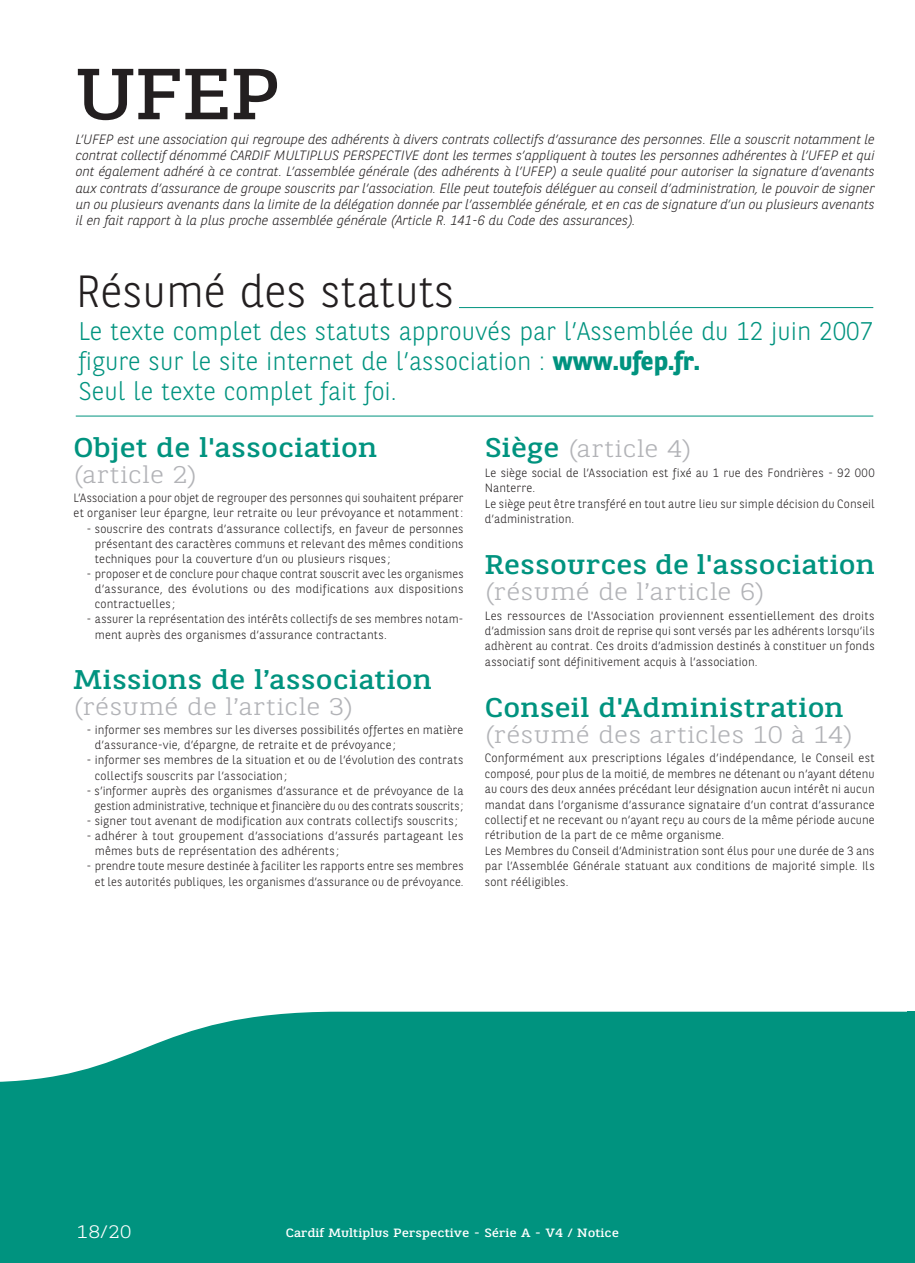
<style>
.page{position:relative;width:915px;height:1263px;background:#fff}
.page>*{position:absolute;margin:0;border:0;box-sizing:border-box;transform-origin:0 0}
.t1{font:72px "BNPP Slab Serif Expanded";color:#231f20}
.t2{font:300 45px "BNPP Sans";color:#231f20}
.t3{font:27px "BNPP Slab Serif Expanded";letter-spacing:-.005em;color:#00937f}
.t4{font:300 25.5px/30px "BNPP Sans";color:#00937f}
.t5{font:300 24px "BNPP Slab Serif Expanded";letter-spacing:.01em;color:#b2b3b7}
.t6{font:300 18px "BNPP Slab Serif Expanded";color:#fff}
.t7{font:italic 300 13.5px/16.2px "BNPP Sans";letter-spacing:-.005em;color:#231f20;text-align:justify}
.t8{font:300 12px/15.5px "BNPP Sans";letter-spacing:.01em;color:#231f20}
.t9{font:12px "BNPP Slab Serif Expanded";color:#fff}
.s1{font-weight:700}
.s2{font-weight:400;font-size:27px;color:#00937f}
</style>
<div class="page">
<div style="left:0;top:1012px;width:915px;height:251px;background:#00937f"></div>
<hr style="left:459px;top:307px;width:414px;height:1px;background:#00937f">
<hr style="left:76px;top:416px;width:797px;height:1px;background:#00937f">
<h1 class="t1" style="left:76px;top:66px;width:207px">UFEP</h1>
<p class="t7" style="left:76px;top:132px;width:800px">L’UFEP est une association qui regroupe des adhérents à divers contrats collectifs d’assurance des personnes. Elle a souscrit notamment le contrat collectif dénommé CARDIF MULTIPLUS PERSPECTIVE dont les termes s’appliquent à toutes les personnes adhérentes à l’UFEP et qui ont également adhéré à ce contrat. L’assemblée générale (des adhérents à l’UFEP) a seule qualité pour autoriser la signature d’avenants aux contrats d’assurance de groupe souscrits par l’association. Elle peut toutefois déléguer au conseil d’administration, le pouvoir de signer un ou plusieurs avenants dans la limite de la délégation donnée par l’assemblée générale, et en cas de signature d’un ou plusieurs avenants il en fait rapport à la plus proche assemblée générale (Article R. 141-6 du Code des assurances).</p>
<h2 class="t2" style="left:76px;top:273px;width:380px">Résumé des statuts</h2>
<h3 class="t4" style="left:78px;top:319px;width:796px">Le texte complet des statuts approuvés par l’Assemblée du 12 juin 2007 figure sur le site internet de l’association : <span class="s1">www.ufep.fr.<br></span>Seul le texte complet fait foi.</h3>
<h3 class="t3" style="left:74px;top:437px;width:305px">Objet de l'association</h3>
<h3 class="t5" style="left:74px;top:465px;width:125px">(article 2)</h3>
<p class="t8" style="left:74px;top:492px;width:391px">L’Association a pour objet de regrouper des personnes qui souhaitent préparer et organiser leur épargne, leur retraite ou leur prévoyance et notamment :</p>
<p class="t8" style="left:95px;top:522px;width:370px;text-align:justify;text-indent:-9px">- souscrire des contrats d’assurance collectifs, en faveur de personnes présentant des caractères communs et relevant des mêmes conditions techniques pour la couverture d’un ou plusieurs risques ;</p>
<p class="t8" style="left:95px;top:567px;width:370px;text-align:justify;text-indent:-9px">- proposer et de conclure pour chaque contrat souscrit avec les organismes d’assurance, des évolutions ou des modifications aux dispositions contractuelles ;</p>
<p class="t8" style="left:95px;top:613px;width:370px;text-indent:-9px">- assurer la représentation des intérêts collectifs de ses membres notam&shy;ment auprès des organismes d’assurance contractants.</p>
<h3 class="t3" style="left:74px;top:669px;width:360px">Missions de l’association</h3>
<h3 class="t5" style="left:74px;top:697px;width:281px">(résumé de l’article 3)</h3>
<p class="t8" style="left:95px;top:724px;width:370px;text-indent:-9px">- informer ses membres sur les diverses possibilités offertes en matière d’assurance-vie, d’épargne, de retraite et de prévoyance ;</p>
<p class="t8" style="left:95px;top:754px;width:370px;text-indent:-9px">- informer ses membres de la situation et ou de l’évolution des contrats collectifs souscrits par l’association ;</p>
<p class="t8" style="left:86px;top:784px;width:379px;text-align:right">- s’informer auprès des organismes d’assurance et de prévoyance de la gestion administrative, technique et financière du ou des contrats souscrits ;</p>
<p class="t8" style="left:86px;top:814px;width:373px">- signer tout avenant de modification aux contrats collectifs souscrits ;</p>
<p class="t8" style="left:95px;top:829px;width:370px;text-indent:-9px">- adhérer à tout groupement d’associations d’assurés partageant les mêmes buts de représentation des adhérents ;</p>
<p class="t8" style="left:86px;top:860px;width:379px;text-align:right">- prendre toute mesure destinée à faciliter les rapports entre ses membres et les autorités publiques, les organismes d’assurance ou de prévoyance.</p>
<h3 class="t5" style="left:485px;top:439px;width:209px"><span class="s2">Siège</span> (article 4)</h3>
<p class="t8" style="left:485px;top:466px;width:391px">Le siège social de l’Association est fixé au 1 rue des Fondrières - 92 000<br>Nanterre.<br>Le siège peut être transféré en tout autre lieu sur simple décision du Conseil d’administration.</p>
<h3 class="t3" style="left:485px;top:554px;width:391px">Ressources de l'association</h3>
<h3 class="t5" style="left:485px;top:582px;width:282px">(résumé de l’article 6)</h3>
<p class="t8" style="left:485px;top:609px;width:391px;text-align:justify">Les ressources de l'Association proviennent essentiellement des droits d’admission sans droit de reprise qui sont versés par les adhérents lorsqu’ils adhèrent au contrat. Ces droits d’admission destinés à constituer un fonds associatif sont définitivement acquis à l’association.</p>
<h3 class="t3" style="left:485px;top:697px;width:360px">Conseil d'Administration</h3>
<h3 class="t5" style="left:485px;top:725px;width:370px">(résumé des articles 10 à 14)</h3>
<p class="t8" style="left:485px;top:752px;width:391px">Conformément aux prescriptions légales d’indépendance, le Conseil est composé, pour plus de la moitié, de membres ne détenant ou n’ayant détenu au cours des deux années précédant leur désignation aucun intérêt ni aucun mandat dans l’organisme d’assurance signataire d’un contrat d’assurance collectif et ne recevant ou n’ayant reçu au cours de la même période aucune rétribution de la part de ce même organisme.<br>Les Membres du Conseil d’Administration sont élus pour une durée de 3 ans par l’Assemblée Générale statuant aux conditions de majorité simple. Ils sont rééligibles.</p>
<h3 class="t6" style="left:76px;top:1224px;width:57px">18/20</h3>
<p class="t9" style="left:286px;top:1228px;width:335px">Cardif Multiplus Perspective - Série A - V4 / Notice</p>
</div>
